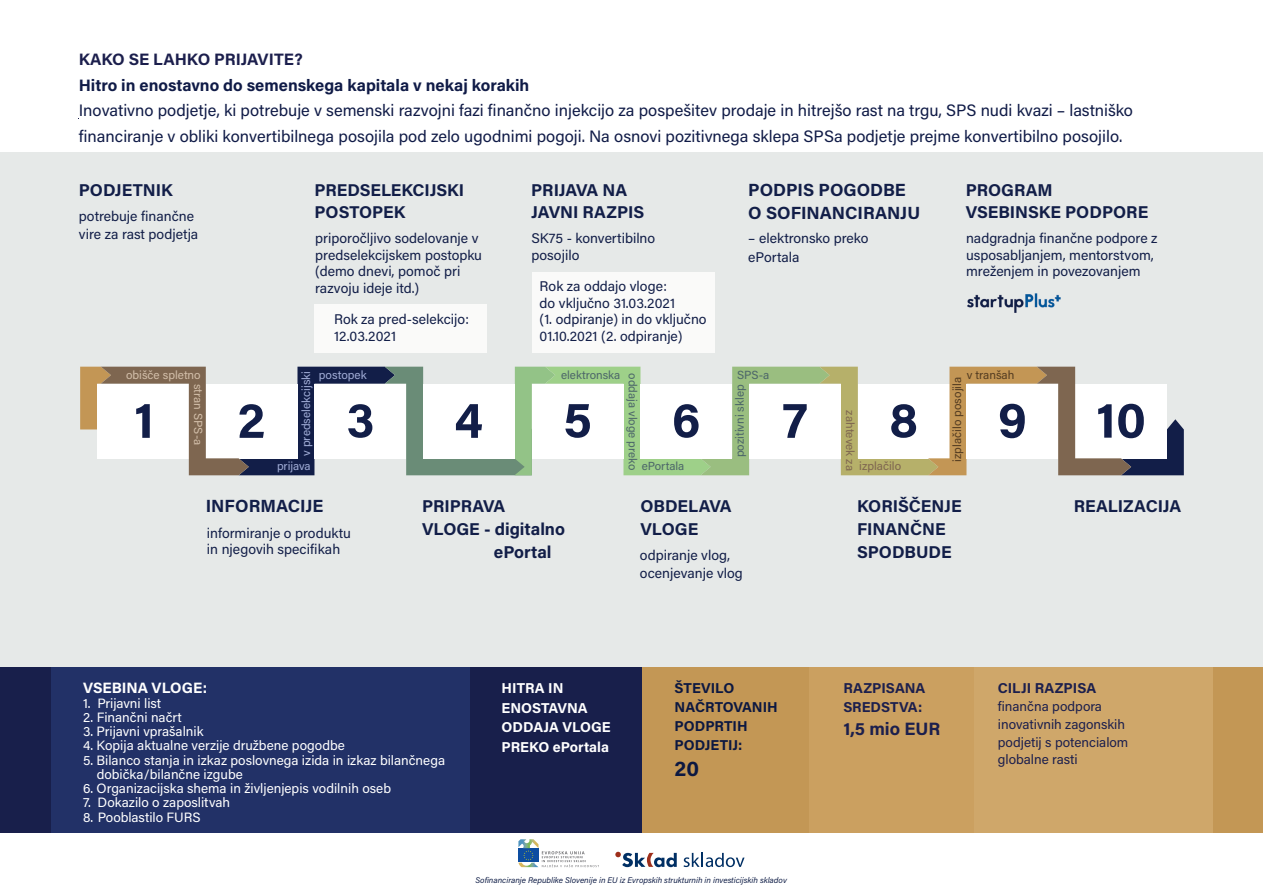
<style>
.page{position:relative;width:1263px;height:893px;background:#fff}
.page>*{position:absolute;margin:0;border:0;box-sizing:border-box;transform-origin:0 0}
.t1{font:700 21.45px "Acumin Pro";color:#0c1841}
.t2{font:700 17.85px "Acumin Pro";color:#1c1f4d}
.t3{font:700 17.7px/23.2px "Acumin Pro";color:#121e48}
.t4{font:700 17.1px/22.6px "Acumin Pro";color:#121e48}
.t5{font:16.5px/25.7px "Acumin Pro";color:#101b47}
.t6{font:700 16.5px "Acumin Pro";color:#101b47}
.t7{font:700 16.5px "Acumin Pro";letter-spacing:-.005em;color:#1c1f4d}
.t8{font:700 15px "Acumin Pro";color:#fff}
.t9{font:700 14.25px/19.4px "Acumin Pro";color:#fff}
.t10{font:700 14.25px/18.9px "Acumin Pro";color:#0c1841}
.t11{font:700 14.25px/18.9px "Acumin Pro";color:#1c1f4d}
.t12{font:13.95px/16.5px "Acumin Pro";color:#121e48}
.t13{font:13.5px/14.2px "Acumin Pro";color:#fff}
.t14{font:13.5px/17.5px "Acumin Pro";color:#1c1f4d}
.t15{font:11.7px "Acumin Pro";color:#4c6669}
.t16{font:11.7px "Acumin Pro";color:#a0acd6}
.t17{font:11.7px "Acumin Pro";color:#543c21}
.t18{font:11.7px "Acumin Pro";color:#d2bea9}
.t19{font:11.7px "Acumin Pro";color:#7e6650}
.t20{font:italic 8.25px "Acumin Pro";color:#101e47}
</style>
<div class="page">
<div style="left:0;top:152px;width:1263px;height:529px;background:#e6e9e8"></div>
<div style="left:51px;top:667px;width:419px;height:166px;background:#223167"></div>
<div style="left:470px;top:667px;width:173px;height:166px;background:#181f4b"></div>
<div style="left:0;top:667px;width:51px;height:166px;background:#181f4b"></div>
<div style="left:643px;top:667px;width:166px;height:166px;background:#c39755"></div>
<div style="left:809px;top:667px;width:165px;height:166px;background:#cba060"></div>
<div style="left:974px;top:667px;width:239px;height:166px;background:#cfa76a"></div>
<div style="left:1213px;top:667px;width:50px;height:166px;background:#c39755"></div>
<svg style="left:80px;top:367px;width:1104px;height:108px;background:#cdd0c9"></svg>
<div style="left:314px;top:304px;width:173px;height:48px;background:#fafaf9"></div>
<svg style="left:683px;top:853px;width:61px;height:14px"></svg>
<svg style="left:615px;top:852px;width:62px;height:15px"></svg>
<svg style="left:518px;top:839px;width:81px;height:28px"></svg>
<img style="left:967px;top:293px;width:93px;height:20px">
<div style="left:532px;top:272px;width:182px;height:80px;background:#fafaf9"></div>
<p class="t7" style="left:79px;top:53px;width:225px">KAKO SE LAHKO PRIJAVITE?</p>
<p class="t6" style="left:79px;top:78px;width:452px">Hitro in enostavno do semenskega kapitala v nekaj korakih</p>
<p class="t5" style="left:79px;top:100px;width:1055px">Inovativno podjetje, ki potrebuje v semenski razvojni fazi finančno injekcijo za pospešitev prodaje in hitrejšo rast na trgu, SPS nudi kvazi – lastniško financiranje v obliki konvertibilnega posojila pod zelo ugodnimi pogoji. Na osnovi pozitivnega sklepa SPSa podjetje prejme konvertibilno posojilo.</p>
<p class="t4" style="left:79px;top:180px;width:96px">PODJETNIK</p>
<p class="t12" style="left:79px;top:208px;width:121px;line-height:18.3px">potrebuje finančne vire za rast podjetja</p>
<p class="t18" style="left:126px;top:371px;width:76px">obišče spletno</p>
<p class="t18" style="left:203px;top:384px;width:63px;rotate:90deg">stran SPS-a</p>
<p class="t4" style="left:314px;top:180px;width:151px">PREDSELEKCIJSKI<br>POSTOPEK</p>
<p class="t4" style="left:531px;top:180px;width:115px">PRIJAVA NA<br>JAVNI RAZPIS</p>
<p class="t12" style="left:315px;top:232px;width:168px">priporočljivo sodelovanje v predselekcijskem postopku (demo dnevi, pomoč pri razvoju ideje itd.)</p>
<p class="t12" style="left:334px;top:313px;width:136px">Rok za pred-selekcijo:<br>12.03.2021</p>
<p class="t12" style="left:531px;top:232px;width:125px">SK75 - konvertibilno posojilo</p>
<p class="t12" style="left:540px;top:280px;width:168px">Rok za oddajo vloge:<br>do vključno 31.03.2021<br>(1. odpiranje) in do vključno<br>01.10.2021 (2. odpiranje)</p>
<p class="t3" style="left:748px;top:180px;width:173px">PODPIS POGODBE<br>O SOFINANCIRANJU</p>
<p class="t12" style="left:748px;top:231px;width:122px;line-height:18.3px">– elektronsko preko ePortala</p>
<p class="t16" style="left:302px;top:456px;width:86px;rotate:-90deg">v predselekcijski</p>
<p class="t16" style="left:319px;top:371px;width:49px">postopek</p>
<p class="t15" style="left:561px;top:371px;width:61px">elektronska</p>
<p class="t15" style="left:637px;top:373px;width:99px;rotate:90deg">oddaja vloge preko</p>
<p class="t15" style="left:737px;top:371px;width:34px">SPS-a</p>
<p class="t15" style="left:735px;top:457px;width:74px;rotate:-90deg">pozitivni sklep</p>
<p class="t16" style="left:277px;top:461px;width:35px">prijava</p>
<p class="t15" style="left:642px;top:461px;width:44px">ePortala</p>
<p class="t19" style="left:855px;top:410px;width:62px;rotate:90deg">zahtevek za</p>
<p class="t19" style="left:859px;top:461px;width:43px">izplačilo</p>
<p class="t4" style="left:966px;top:180px;width:184px">PROGRAM<br>VSEBINSKE PODPORE</p>
<p class="t12" style="left:966px;top:232px;width:193px">nadgradnja finančne podpore z usposabljanjem, mentorstvom, mreženjem in povezovanjem</p>
<p class="t17" style="left:967px;top:371px;width:49px">v tranšah</p>
<p class="t17" style="left:952px;top:462px;width:86px;rotate:-90deg">izplačilo posojila</p>
<p class="t3" style="left:206px;top:497px;width:119px">INFORMACIJE</p>
<p class="t12" style="left:207px;top:526px;width:145px">informiranje o produktu in njegovih specifikah</p>
<p class="t4" style="left:422px;top:497px;width:85px">PRIPRAVA</p>
<p class="t4" style="left:422px;top:520px;width:144px">VLOGE - digitalno</p>
<p class="t4" style="left:494px;top:542px;width:59px">ePortal</p>
<p class="t4" style="left:640px;top:497px;width:93px">OBDELAVA<br>VLOGE</p>
<p class="t12" style="left:640px;top:547px;width:104px;line-height:18.3px">odpiranje vlog, ocenjevanje vlog</p>
<p class="t8" style="left:83px;top:682px;width:126px">VSEBINA VLOGE:</p>
<p class="t13" style="left:83px;top:697px;width:80px">1. Prijavni list</p>
<p class="t13" style="left:83px;top:712px;width:100px">2. Finančni načrt</p>
<p class="t13" style="left:83px;top:726px;width:122px">3. Prijavni vprašalnik</p>
<p class="t13" style="left:83px;top:740px;width:263px">4. Kopija aktualne verzije družbene pogodbe</p>
<p class="t13" style="left:97px;top:754px;width:350px;text-indent:-14px">5. Bilanco stanja in izkaz poslovnega izida in izkaz bilančnega dobička/bilančne izgube</p>
<p class="t13" style="left:83px;top:783px;width:310px">6. Organizacijska shema in življenjepis vodilnih oseb</p>
<p class="t13" style="left:83px;top:797px;width:149px">7. Dokazilo o zaposlitvah</p>
<p class="t13" style="left:83px;top:811px;width:119px">8. Pooblastilo FURS</p>
<p class="t9" style="left:502px;top:680px;width:111px">HITRA IN<br>ENOSTAVNA<br>ODDAJA VLOGE<br>PREKO ePortala</p>
<p class="t10" style="left:675px;top:681px;width:105px">ŠTEVILO<br>NAČRTOVANIH<br>PODPRTIH<br>PODJETIJ:</p>
<h1 class="t1" style="left:675px;top:761px;width:26px">20</h1>
<p class="t20" style="left:475px;top:876px;width:313px">Sofinanciranje Republike Slovenije in EU iz Evropskih strukturnih in investicijskih skladov</p>
<p class="t4" style="left:857px;top:497px;width:106px">KORIŠČENJE<br>FINANČNE<br>SPODBUDE</p>
<p class="t4" style="left:1074px;top:497px;width:109px">REALIZACIJA</p>
<p class="t11" style="left:843px;top:681px;width:84px">RAZPISANA<br>SREDSTVA:</p>
<p class="t2" style="left:843px;top:722px;width:99px">1,5 mio EUR</p>
<p class="t11" style="left:998px;top:681px;width:100px">CILJI RAZPISA</p>
<p class="t14" style="left:998px;top:699px;width:132px">finančna podpora inovativnih zagonskih podjetij s potencialom globalne rasti</p>
</div>
